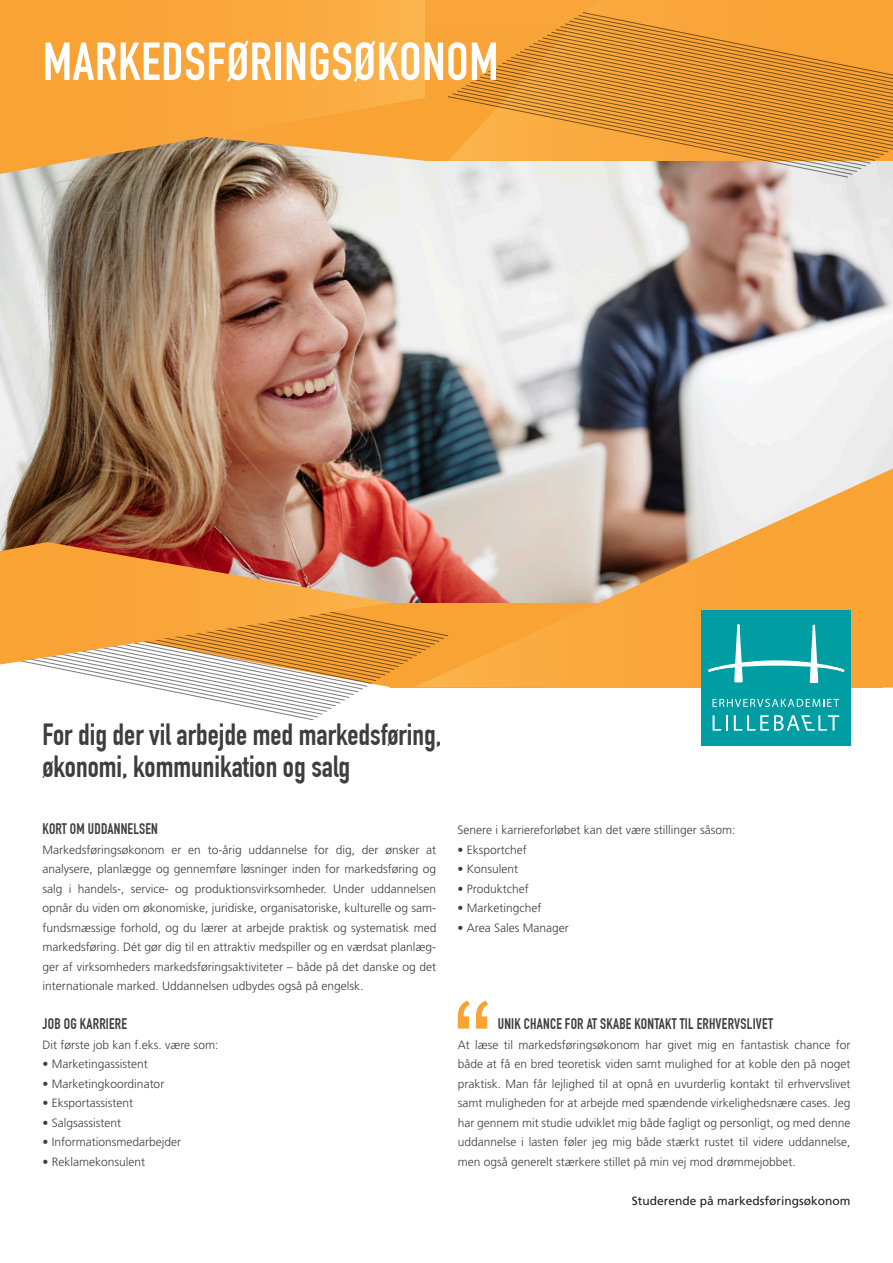
<style>
.page{position:relative;width:893px;height:1263px;background:#fff}
.page>*{position:absolute;margin:0;border:0;box-sizing:border-box;transform-origin:0 0}
.t1{font:120px "Arial";color:#f9a335}
.t2{font:52.5px "DIN Engschrift";letter-spacing:.015em;color:#fff}
.t3{font:30px/31.5px "DIN Engschrift";color:#3e3e3f}
.Brødtekst{font:15px "DIN Engschrift";letter-spacing:.015em;color:#3e3e3f}
.Overskrift{font:15px "DIN Engschrift";letter-spacing:.015em;color:#3e3e3f}
.Brødtekst-2{font:300 12px/19.5px "Frutiger LT Std";color:#3e3e3f;text-align:justify}
.Testimonial{font:12px "Frutiger LT Std";color:#231f20}
</style>
<div class="page">
<img style="left:0;top:174px;width:893px;height:381px">
<svg style="left:0;top:0;width:425px;height:174px;background:#efa545"></svg>
<svg style="left:425px;top:0;width:468px;height:177px;background:#e49d42"></svg>
<svg style="left:414px;top:468px;width:479px;height:220px;background:#e0ab6f"></svg>
<svg style="left:0;top:555px;width:448px;height:165px"></svg>
<svg style="left:0;top:542px;width:391px;height:122px;background:#e19347"></svg>
<div style="left:702px;top:610px;width:149px;height:135px;background:#009ea2"></div>
<svg style="left:708px;top:624px;width:137px;height:60px"></svg>
<svg style="left:713px;top:715px;width:15px;height:16px"></svg>
<svg style="left:734px;top:715px;width:105px;height:16px"></svg>
<svg style="left:712px;top:699px;width:127px;height:8px"></svg>
<p class="t2" style="left:43px;top:31px;width:457px">MARKEDSFØRINGSØKONOM</p>
<p class="t3" style="left:43px;top:719px;width:400px">For dig der vil arbejde med markedsføring, økonomi, kommunikation og salg</p>
<p class="Overskrift" style="left:43px;top:820px;width:117px">KORT OM UDDANNELSEN</p>
<p class="Brødtekst-2" style="left:43px;top:840px;width:395px">Markedsføringsøkonom er en to-årig uddannelse for dig, der ønsker at analysere, planlægge og gennemføre løsninger inden for markedsføring og salg i handels-, service- og produktionsvirksomheder. Under uddannelsen opnår du viden om økonomiske, juridiske, organisatoriske, kulturelle og sam&shy;fundsmæssige forhold, og du lærer at arbejde praktisk og systematisk med markedsføring. Dét gør dig til en attraktiv medspiller og en værdsat planlæg&shy;ger af virksomheders markedsføringsaktiviteter – både på det danske og det internationale marked. Uddannelsen udbydes også på engelsk.</p>
<p class="Overskrift" style="left:43px;top:1015px;width:86px">JOB OG KARRIERE</p>
<p class="Brødtekst-2" style="left:43px;top:1035px;width:177px">Dit første job kan f.eks. være som:</p>
<p class="Brødtekst-2" style="left:43px;top:1054px;width:107px">• Marketingassistent</p>
<p class="Brødtekst-2" style="left:43px;top:1074px;width:123px">• Marketingkoordinator</p>
<p class="Brødtekst-2" style="left:43px;top:1093px;width:92px">• Eksportassistent</p>
<p class="Brødtekst-2" style="left:43px;top:1113px;width:80px">• Salgsassistent</p>
<p class="Brødtekst-2" style="left:43px;top:1132px;width:140px">• Informationsmedarbejder</p>
<p class="Brødtekst-2" style="left:43px;top:1152px;width:104px">• Reklamekonsulent</p>
<p class="Brødtekst-2" style="left:458px;top:820px;width:280px">Senere i karriereforløbet kan det være stillinger såsom:</p>
<p class="Brødtekst-2" style="left:458px;top:840px;width:71px">• Eksportchef</p>
<p class="Brødtekst-2" style="left:458px;top:859px;width:62px">• Konsulent</p>
<p class="Brødtekst-2" style="left:458px;top:879px;width:73px">• Produktchef</p>
<p class="Brødtekst-2" style="left:458px;top:898px;width:85px">• Marketingchef</p>
<p class="Brødtekst-2" style="left:458px;top:918px;width:113px">• Area Sales Manager</p>
<p class="t1" style="left:453px;top:967px;width:41px">“</p>
<p class="Brødtekst" style="left:498px;top:1015px;width:277px">UNIK CHANCE FOR AT SKABE KONTAKT TIL ERHVERVSLIVET</p>
<p class="Brødtekst-2" style="left:458px;top:1035px;width:394px">At læse til markedsføringsøkonom har givet mig en fantastisk chance for både at få en bred teoretisk viden samt mulighed for at koble den på noget praktisk. Man får lejlighed til at opnå en uvurderlig kontakt til erhvervslivet samt muligheden for at arbejde med spændende virkelighedsnære cases. Jeg har gennem mit studie udviklet mig både fagligt og personligt, og med denne uddannelse i lasten føler jeg mig både stærkt rustet til videre uddannelse, men også generelt stærkere stillet på min vej mod drømmejobbet.</p>
<p class="Testimonial" style="left:632px;top:1193px;width:220px">Studerende på markedsføringsøkonom</p>
</div>
